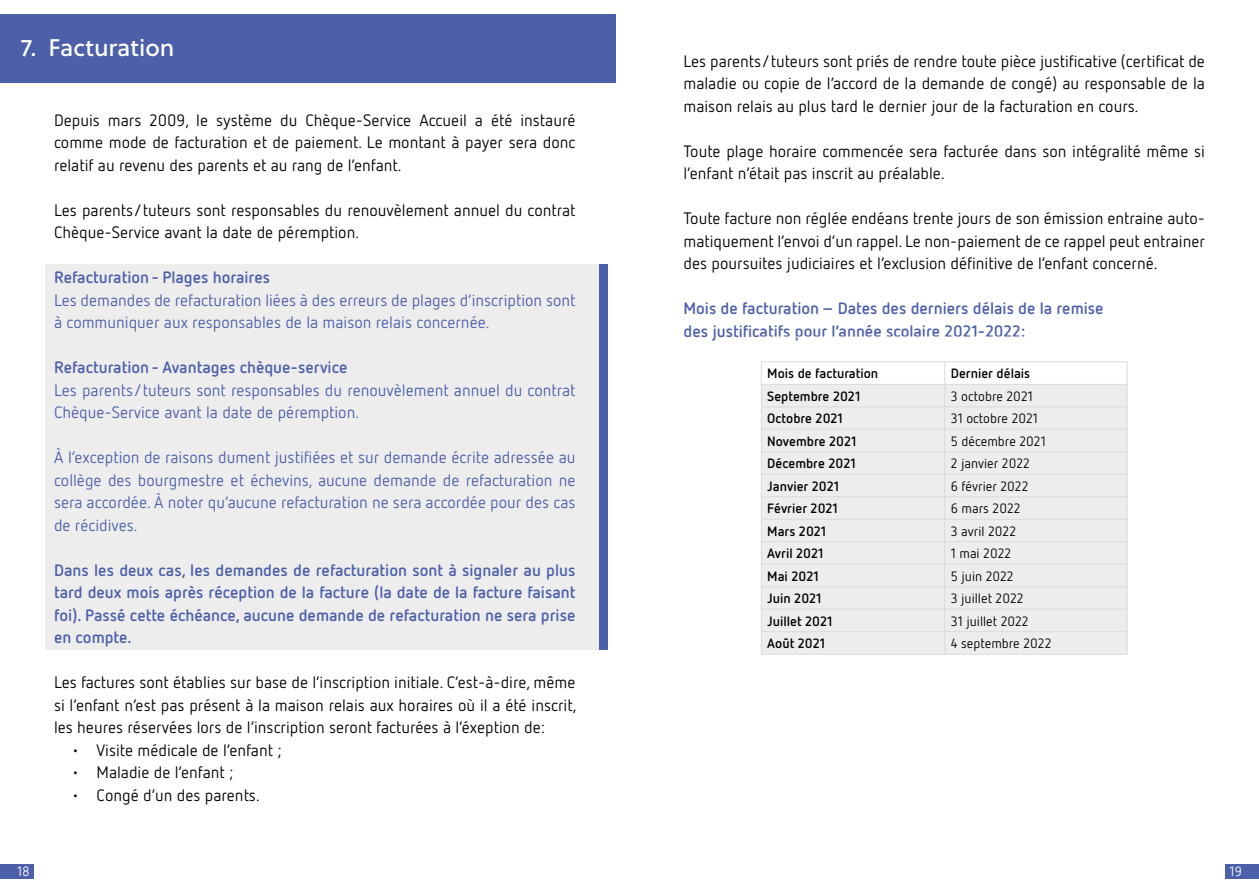
<style>
.page{position:relative;width:1259px;height:893px;background:#fff}
.page>*{position:absolute;margin:0;border:0;box-sizing:border-box;transform-origin:0 0}
.t1{font:24px "Soleil Bk";color:#fff}
.t2{font:16.5px/22.5px "Netto OT";color:#000;text-align:justify}
.t3{font:16.5px/22.5px "Netto OT";color:#4c5fa9}
.t4{font:700 16.5px/22.5px "Netto OT";color:#4c5fa9;text-align:justify}
.t5{font:700 13.5px "Netto OT";color:#000}
.t6{font:13.5px "Netto OT";color:#000}
.t7{font:13.5px "Netto OT";color:#fff}
</style>
<div class="page">
<div style="left:1225px;top:864px;width:34px;height:14px;background:#4c5fa9"></div>
<div style="left:0;top:864px;width:34px;height:14px;background:#4c5fa9"></div>
<div style="left:599px;top:264px;width:8px;height:386px;background:#4c5fa9"></div>
<div style="left:45px;top:264px;width:554px;height:386px;background:#ededed"></div>
<div style="left:0;top:14px;width:615px;height:69px;background:#4c5fa9"></div>
<div style="left:762px;top:385px;width:365px;height:269px;background:#ededed"></div>
<hr style="left:761px;top:384px;width:183px;height:1px;background:#dadada">
<svg style="left:761px;top:361px;width:1px;height:293px"></svg>
<hr style="left:761px;top:362px;width:183px;height:1px;background:#dadada">
<hr style="left:944px;top:362px;width:183px;height:1px;background:#dadada">
<hr style="left:761px;top:407px;width:183px;height:1px;background:#dadada">
<hr style="left:761px;top:429px;width:183px;height:1px;background:#dadada">
<hr style="left:761px;top:452px;width:183px;height:1px;background:#dadada">
<hr style="left:761px;top:474px;width:183px;height:1px;background:#dadada">
<hr style="left:761px;top:497px;width:183px;height:1px;background:#dadada">
<hr style="left:761px;top:519px;width:183px;height:1px;background:#dadada">
<hr style="left:761px;top:541px;width:183px;height:1px;background:#dadada">
<hr style="left:761px;top:564px;width:183px;height:1px;background:#dadada">
<hr style="left:761px;top:586px;width:183px;height:1px;background:#dadada">
<hr style="left:761px;top:609px;width:183px;height:1px;background:#dadada">
<hr style="left:761px;top:631px;width:183px;height:1px;background:#dadada">
<hr style="left:761px;top:654px;width:183px;height:1px;background:#dadada">
<hr style="left:944px;top:384px;width:183px;height:1px;background:#dadada">
<hr style="left:944px;top:407px;width:183px;height:1px;background:#dadada">
<hr style="left:944px;top:429px;width:183px;height:1px;background:#dadada">
<hr style="left:944px;top:452px;width:183px;height:1px;background:#dadada">
<hr style="left:944px;top:474px;width:183px;height:1px;background:#dadada">
<hr style="left:944px;top:497px;width:183px;height:1px;background:#dadada">
<hr style="left:944px;top:519px;width:183px;height:1px;background:#dadada">
<hr style="left:944px;top:541px;width:183px;height:1px;background:#dadada">
<hr style="left:944px;top:564px;width:183px;height:1px;background:#dadada">
<hr style="left:944px;top:586px;width:183px;height:1px;background:#dadada">
<hr style="left:944px;top:609px;width:183px;height:1px;background:#dadada">
<hr style="left:944px;top:631px;width:183px;height:1px;background:#dadada">
<svg style="left:944px;top:363px;width:1px;height:291px"></svg>
<svg style="left:1127px;top:362px;width:1px;height:292px"></svg>
<hr style="left:944px;top:654px;width:183px;height:1px;background:#dadada">
<h1 class="t1" style="left:21px;top:30px;width:155px">7. Facturation</h1>
<p class="t2" style="left:54px;top:108px;width:523px">Depuis mars 2009, le système du Chèque-Service Accueil a été instauré comme mode de facturation et de paiement. Le montant à payer sera donc relatif au revenu des parents et au rang de l’enfant.</p>
<p class="t2" style="left:54px;top:198px;width:523px">Les parents/tuteurs sont responsables du renouvèlement annuel du contrat<br>Chèque-Service avant la date de péremption.</p>
<p class="t4" style="left:54px;top:266px;width:218px">Refacturation - Plages horaires</p>
<p class="t3" style="left:54px;top:288px;width:523px">Les demandes de refacturation liées à des erreurs de plages d’inscription sont à communiquer aux responsables de la maison relais concernée.</p>
<p class="t4" style="left:54px;top:356px;width:295px">Refacturation - Avantages chèque-service</p>
<p class="t3" style="left:54px;top:378px;width:523px">Les parents/tuteurs sont responsables du renouvèlement annuel du contrat<br>Chèque-Service avant la date de péremption.</p>
<p class="t3" style="left:54px;top:446px;width:523px;text-align:justify">À l’exception de raisons dument justifiées et sur demande écrite adressée au collège des bourgmestre et échevins, aucune demande de refacturation ne sera accordée. À noter qu’aucune refacturation ne sera accordée pour des cas de récidives.</p>
<p class="t4" style="left:54px;top:558px;width:523px">Dans les deux cas, les demandes de refacturation sont à signaler au plus tard deux mois après réception de la facture (la date de la facture faisant foi). Passé cette échéance, aucune demande de refacturation ne sera prise en compte.</p>
<p class="t2" style="left:54px;top:671px;width:524px">Les factures sont établies sur base de l’inscription initiale. C’est-à-dire, même si l’enfant n’est pas présent à la maison relais aux horaires où il a été inscrit, les heures réservées lors de l’inscription seront facturées à l’éxeption de:</p>
<p class="t2" style="left:71px;top:738px;width:212px">• Visite médicale de l’enfant ;</p>
<p class="t2" style="left:71px;top:761px;width:164px">• Maladie de l’enfant ;</p>
<p class="t2" style="left:71px;top:783px;width:190px">• Congé d’un des parents.</p>
<p class="t2" style="left:683px;top:49px;width:523px">Les parents/tuteurs sont priés de rendre toute pièce justificative (certificat de maladie ou copie de l’accord de la demande de congé) au responsable de la maison relais au plus tard le dernier jour de la facturation en cours.</p>
<p class="t2" style="left:683px;top:139px;width:523px">Toute plage horaire commencée sera facturée dans son intégralité même si l’enfant n’était pas inscrit au préalable.</p>
<p class="t2" style="left:683px;top:207px;width:523px">Toute facture non réglée endéans trente jours de son émission entraine auto&shy;matiquement l’envoi d’un rappel. Le non-paiement de ce rappel peut entrainer des poursuites judiciaires et l’exclusion définitive de l’enfant concerné.</p>
<p class="t4" style="left:683px;top:297px;width:422px">Mois de facturation – Dates des derniers délais de la remise des justificatifs pour l’année scolaire 2021-2022:</p>
<p class="t5" style="left:767px;top:365px;width:112px">Mois de facturation</p>
<p class="t5" style="left:950px;top:365px;width:81px">Dernier délais</p>
<p class="t5" style="left:767px;top:388px;width:95px">Septembre 2021</p>
<p class="t6" style="left:950px;top:388px;width:84px">3 octobre 2021</p>
<p class="t5" style="left:767px;top:410px;width:77px">Octobre 2021</p>
<p class="t6" style="left:950px;top:410px;width:89px">31 octobre 2021</p>
<p class="t5" style="left:767px;top:433px;width:91px">Novembre 2021</p>
<p class="t6" style="left:950px;top:433px;width:97px">5 décembre 2021</p>
<p class="t5" style="left:767px;top:455px;width:90px">Décembre 2021</p>
<p class="t6" style="left:950px;top:455px;width:81px">2 janvier 2022</p>
<p class="t5" style="left:767px;top:478px;width:73px">Janvier 2021</p>
<p class="t6" style="left:950px;top:478px;width:79px">6 février 2022</p>
<p class="t5" style="left:767px;top:500px;width:72px">Février 2021</p>
<p class="t6" style="left:950px;top:500px;width:71px">6 mars 2022</p>
<p class="t5" style="left:767px;top:523px;width:61px">Mars 2021</p>
<p class="t6" style="left:950px;top:523px;width:67px">3 avril 2022</p>
<p class="t5" style="left:767px;top:545px;width:58px">Avril 2021</p>
<p class="t6" style="left:950px;top:545px;width:62px">1 mai 2022</p>
<p class="t5" style="left:767px;top:568px;width:53px">Mai 2021</p>
<p class="t6" style="left:950px;top:568px;width:64px">5 juin 2022</p>
<p class="t5" style="left:767px;top:590px;width:56px">Juin 2021</p>
<p class="t6" style="left:950px;top:590px;width:74px">3 juillet 2022</p>
<p class="t5" style="left:767px;top:612px;width:67px">Juillet 2021</p>
<p class="t6" style="left:950px;top:613px;width:79px">31 juillet 2022</p>
<p class="t5" style="left:767px;top:635px;width:59px">Août 2021</p>
<p class="t6" style="left:950px;top:635px;width:102px">4 septembre 2022</p>
<p class="t7" style="left:17px;top:863px;width:14px">18</p>
<p class="t7" style="left:1229px;top:863px;width:14px">19</p>
</div>
